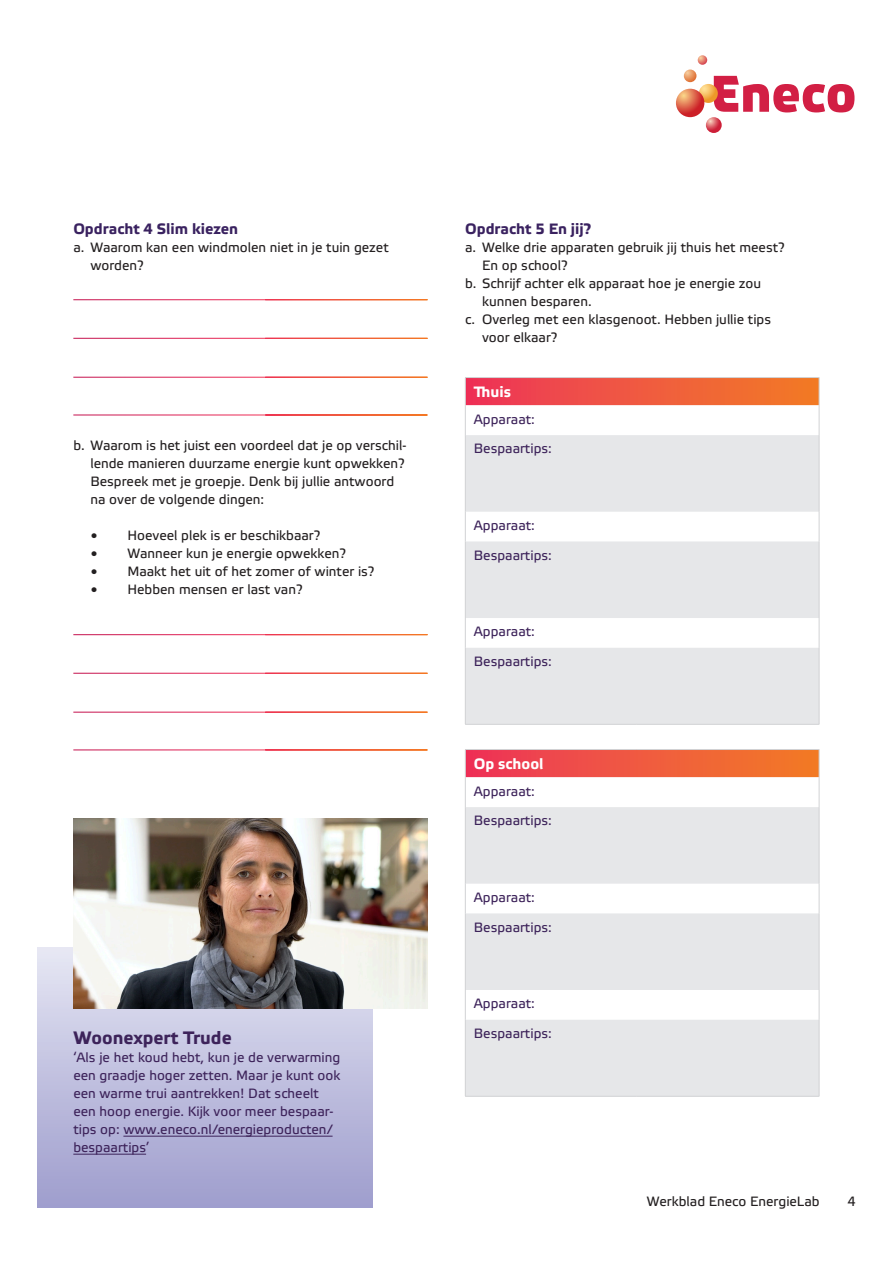
<style>
.page{position:relative;width:893px;height:1263px;background:#fff}
.page>*{position:absolute;margin:0;border:0;box-sizing:border-box;transform-origin:0 0}
.platte_tekst{font:700 18px "Etelka Text Pro";color:#3d235a}
.Tussenkop_-_klein{font:700 15px "Etelka Text Pro";color:#3a2260}
.t1{font:700 15px "Etelka Text Pro";color:#fff}
.t2{font:13.5px/18px "Etelka Text Pro";color:#231f20}
.platte_tekst-2{font:13.5px/18px "Etelka Text Pro";color:#3d235a}
.s1{font-family:"Verdana"}
</style>
<div class="page">
<svg style="left:714px;top:76px;width:140px;height:36px"></svg>
<svg style="left:699px;top:84px;width:19px;height:19px"></svg>
<svg style="left:676px;top:89px;width:28px;height:28px"></svg>
<svg style="left:706px;top:117px;width:16px;height:16px"></svg>
<svg style="left:684px;top:55px;width:23px;height:27px"></svg>
<div style="left:37px;top:947px;width:335px;height:261px;background:linear-gradient(to bottom,#e6e7f4,#9d9bcc)"></div>
<hr style="left:123px;top:1136px;width:210px;height:1px;background:#3d235a">
<hr style="left:73px;top:1154px;width:73px;height:1px;background:#3d235a">
<svg style="left:466px;top:405px;width:353px;height:30px"></svg>
<svg style="left:466px;top:541px;width:353px;height:183px;fill:#e6e7e9"></svg>
<svg style="left:465px;top:377px;width:355px;height:28px;background:#ee5d45"></svg>
<hr style="left:465px;top:405px;width:1px;height:30px;background:#d1d2d4">
<hr style="left:819px;top:405px;width:1px;height:30px;background:#d1d2d4">
<svg style="left:465px;top:435px;width:355px;height:106px"></svg>
<hr style="left:465px;top:541px;width:1px;height:77px;background:#d1d2d4">
<hr style="left:819px;top:541px;width:1px;height:77px;background:#d1d2d4">
<hr style="left:465px;top:618px;width:1px;height:30px;background:#d1d2d4">
<hr style="left:819px;top:618px;width:1px;height:30px;background:#d1d2d4">
<hr style="left:465px;top:648px;width:1px;height:76px;background:#d1d2d4">
<hr style="left:819px;top:648px;width:1px;height:76px;background:#d1d2d4">
<hr style="left:465px;top:724px;width:172px;height:1px;background:#d1d2d4">
<hr style="left:637px;top:724px;width:182px;height:1px;background:#d1d2d4">
<svg style="left:466px;top:777px;width:353px;height:30px"></svg>
<svg style="left:466px;top:913px;width:353px;height:183px;fill:#e6e7e9"></svg>
<svg style="left:465px;top:749px;width:355px;height:28px;background:#ee5d45"></svg>
<hr style="left:465px;top:777px;width:1px;height:30px;background:#d1d2d4">
<hr style="left:819px;top:777px;width:1px;height:30px;background:#d1d2d4">
<svg style="left:465px;top:807px;width:355px;height:106px"></svg>
<hr style="left:465px;top:913px;width:1px;height:77px;background:#d1d2d4">
<hr style="left:819px;top:913px;width:1px;height:77px;background:#d1d2d4">
<hr style="left:465px;top:990px;width:1px;height:30px;background:#d1d2d4">
<hr style="left:819px;top:990px;width:1px;height:30px;background:#d1d2d4">
<hr style="left:465px;top:1020px;width:1px;height:76px;background:#d1d2d4">
<hr style="left:819px;top:1020px;width:1px;height:76px;background:#d1d2d4">
<hr style="left:465px;top:1096px;width:172px;height:1px;background:#d1d2d4">
<hr style="left:637px;top:1096px;width:182px;height:1px;background:#d1d2d4">
<img style="left:73px;top:819px;width:355px;height:190px">
<p class="Tussenkop_-_klein" style="left:73px;top:221px;width:166px">Opdracht 4 Slim kiezen</p>
<p class="t2" style="left:90px;top:239px;width:300px;text-indent:-17px">a. Waarom kan een windmolen niet in je tuin gezet worden?</p>
<p class="t2" style="left:90px;top:437px;width:317px;text-indent:-17px">b. Waarom is het juist een voordeel dat je op verschil&shy;lende manieren duurzame energie kunt opwekken?<br>Bespreek met je groepje. Denk bij jullie antwoord na over de volgende dingen:</p>
<p class="t2" style="left:90px;top:527px;width:231px"><span class="s1">•</span> Hoeveel plek is er beschikbaar?</p>
<p class="t2" style="left:90px;top:545px;width:257px"><span class="s1">•</span> Wanneer kun je energie opwekken?</p>
<p class="t2" style="left:90px;top:563px;width:286px"><span class="s1">•</span> Maakt het uit of het zomer of winter is?</p>
<p class="t2" style="left:90px;top:581px;width:214px"><span class="s1">•</span> Hebben mensen er last van?</p>
<p class="platte_tekst" style="left:73px;top:1028px;width:160px">Woonexpert Trude</p>
<p class="platte_tekst-2" style="left:73px;top:1049px;width:269px">‘Als je het koud hebt, kun je de verwarming een graadje hoger zetten. Maar je kunt ook een warme trui aantrekken! Dat scheelt een hoop energie. Kijk voor meer bespaar&shy;tips op: www.eneco.nl/energieproducten/ bespaartips’</p>
<p class="Tussenkop_-_klein" style="left:465px;top:221px;width:128px">Opdracht 5 En jij?</p>
<p class="t2" style="left:482px;top:239px;width:304px;text-indent:-17px">a. Welke drie apparaten gebruik jij thuis het meest?<br>En op school?</p>
<p class="t2" style="left:482px;top:275px;width:281px;text-indent:-17px">b. Schrijf achter elk apparaat hoe je energie zou kunnen besparen.</p>
<p class="t2" style="left:482px;top:311px;width:291px;text-indent:-17px">c. Overleg met een klasgenoot. Hebben jullie tips voor elkaar?</p>
<p class="t1" style="left:474px;top:383px;width:39px">Thuis</p>
<p class="platte_tekst-2" style="left:474px;top:411px;width:63px">Apparaat:</p>
<p class="platte_tekst-2" style="left:474px;top:441px;width:80px">Bespaartips:</p>
<p class="platte_tekst-2" style="left:474px;top:517px;width:63px">Apparaat:</p>
<p class="platte_tekst-2" style="left:474px;top:547px;width:80px">Bespaartips:</p>
<p class="platte_tekst-2" style="left:474px;top:623px;width:63px">Apparaat:</p>
<p class="platte_tekst-2" style="left:474px;top:653px;width:80px">Bespaartips:</p>
<p class="t1" style="left:474px;top:755px;width:71px">Op school</p>
<p class="platte_tekst-2" style="left:474px;top:783px;width:63px">Apparaat:</p>
<p class="platte_tekst-2" style="left:474px;top:812px;width:80px">Bespaartips:</p>
<p class="platte_tekst-2" style="left:474px;top:889px;width:63px">Apparaat:</p>
<p class="platte_tekst-2" style="left:474px;top:919px;width:80px">Bespaartips:</p>
<p class="platte_tekst-2" style="left:474px;top:995px;width:63px">Apparaat:</p>
<p class="platte_tekst-2" style="left:474px;top:1025px;width:80px">Bespaartips:</p>
<p class="t2" style="left:647px;top:1193px;width:174px">Werkblad Eneco EnergieLab</p>
<p class="t2" style="left:847px;top:1193px;width:10px">4</p>
</div>
